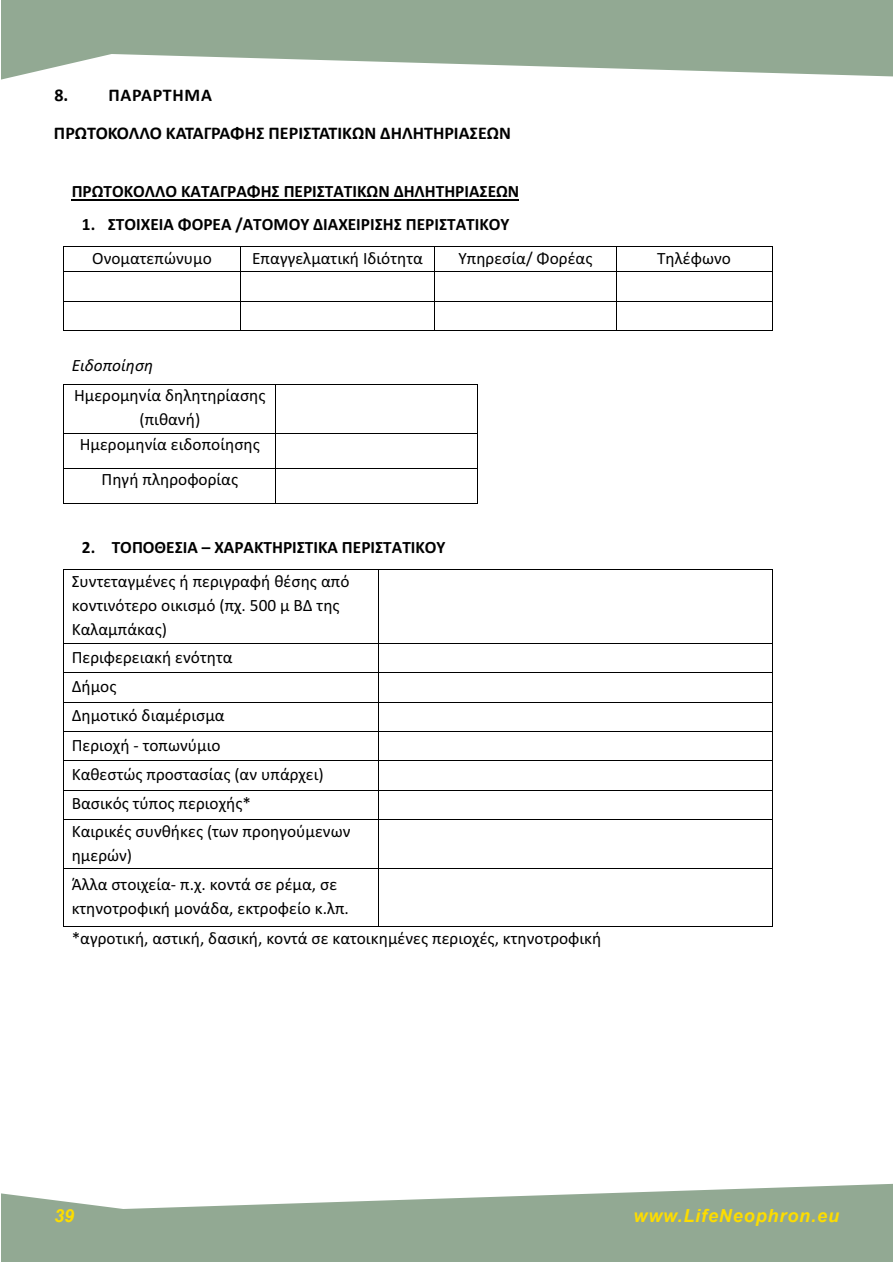
<style>
.page{position:relative;width:893px;height:1263px;background:#fff}
.page>*{position:absolute;margin:0;border:0;box-sizing:border-box;transform-origin:0 0}
.t1{font:700 18px/38.5px "Calibri";color:#000}
.t2{font:italic 700 18px "Arial";letter-spacing:.05em;color:#fddd00}
.t3{font:17.25px/29.4px "Calibri";color:#000}
.t4{font:700 17.25px "Calibri";color:#000}
.t5{font:italic 17.25px "Calibri";color:#000}
</style>
<div class="page">
<div style="left:1px;top:1px;width:891px;height:1261px;background:#92a993"></div>
<div style="left:1px;top:54px;width:892px;height:1155px;background:#fff"></div>
<hr style="left:72px;top:200px;width:447px;height:1px;background:#000">
<hr style="left:64px;top:247px;width:176px;height:1px;background:#000">
<hr style="left:241px;top:247px;width:193px;height:1px;background:#000">
<hr style="left:435px;top:247px;width:181px;height:1px;background:#000">
<hr style="left:617px;top:247px;width:155px;height:1px;background:#000">
<hr style="left:64px;top:271px;width:176px;height:1px;background:#000">
<hr style="left:241px;top:271px;width:193px;height:1px;background:#000">
<hr style="left:435px;top:271px;width:181px;height:1px;background:#000">
<hr style="left:617px;top:271px;width:155px;height:1px;background:#000">
<hr style="left:64px;top:301px;width:176px;height:1px;background:#000">
<hr style="left:241px;top:301px;width:193px;height:1px;background:#000">
<hr style="left:435px;top:301px;width:181px;height:1px;background:#000">
<hr style="left:617px;top:301px;width:155px;height:1px;background:#000">
<svg style="left:63px;top:247px;width:1px;height:84px"></svg>
<hr style="left:64px;top:330px;width:176px;height:1px;background:#000">
<svg style="left:240px;top:247px;width:1px;height:84px"></svg>
<hr style="left:241px;top:330px;width:193px;height:1px;background:#000">
<svg style="left:434px;top:247px;width:1px;height:84px"></svg>
<hr style="left:435px;top:330px;width:181px;height:1px;background:#000">
<svg style="left:616px;top:247px;width:1px;height:84px"></svg>
<hr style="left:617px;top:330px;width:155px;height:1px;background:#000">
<svg style="left:772px;top:247px;width:1px;height:84px"></svg>
<hr style="left:64px;top:384px;width:211px;height:1px;background:#000">
<hr style="left:276px;top:384px;width:201px;height:1px;background:#000">
<hr style="left:63px;top:385px;width:1px;height:48px;background:#000">
<hr style="left:275px;top:385px;width:1px;height:48px;background:#000">
<hr style="left:477px;top:385px;width:1px;height:48px;background:#000">
<hr style="left:64px;top:433px;width:211px;height:1px;background:#000">
<hr style="left:276px;top:433px;width:201px;height:1px;background:#000">
<hr style="left:63px;top:434px;width:1px;height:34px;background:#000">
<hr style="left:275px;top:434px;width:1px;height:34px;background:#000">
<hr style="left:477px;top:434px;width:1px;height:34px;background:#000">
<hr style="left:64px;top:468px;width:211px;height:1px;background:#000">
<hr style="left:276px;top:468px;width:201px;height:1px;background:#000">
<hr style="left:63px;top:469px;width:1px;height:34px;background:#000">
<hr style="left:64px;top:503px;width:211px;height:1px;background:#000">
<hr style="left:275px;top:469px;width:1px;height:34px;background:#000">
<hr style="left:276px;top:503px;width:201px;height:1px;background:#000">
<hr style="left:477px;top:469px;width:1px;height:34px;background:#000">
<hr style="left:64px;top:570px;width:314px;height:1px;background:#000">
<hr style="left:378px;top:570px;width:394px;height:1px;background:#000">
<hr style="left:63px;top:570px;width:1px;height:73px;background:#000">
<hr style="left:378px;top:570px;width:1px;height:73px;background:#000">
<hr style="left:772px;top:570px;width:1px;height:73px;background:#000">
<hr style="left:64px;top:643px;width:314px;height:1px;background:#000">
<hr style="left:378px;top:643px;width:394px;height:1px;background:#000">
<hr style="left:64px;top:672px;width:314px;height:1px;background:#000">
<hr style="left:378px;top:672px;width:394px;height:1px;background:#000">
<hr style="left:64px;top:702px;width:314px;height:1px;background:#000">
<hr style="left:378px;top:702px;width:394px;height:1px;background:#000">
<hr style="left:64px;top:731px;width:314px;height:1px;background:#000">
<hr style="left:378px;top:731px;width:394px;height:1px;background:#000">
<hr style="left:64px;top:760px;width:314px;height:1px;background:#000">
<hr style="left:378px;top:760px;width:394px;height:1px;background:#000">
<hr style="left:64px;top:790px;width:314px;height:1px;background:#000">
<hr style="left:378px;top:790px;width:394px;height:1px;background:#000">
<svg style="left:63px;top:643px;width:1px;height:177px"></svg>
<hr style="left:64px;top:819px;width:314px;height:1px;background:#000">
<svg style="left:378px;top:644px;width:1px;height:175px"></svg>
<hr style="left:378px;top:819px;width:394px;height:1px;background:#000">
<svg style="left:772px;top:643px;width:1px;height:177px"></svg>
<hr style="left:63px;top:820px;width:1px;height:48px;background:#000">
<hr style="left:378px;top:820px;width:1px;height:48px;background:#000">
<hr style="left:772px;top:820px;width:1px;height:48px;background:#000">
<hr style="left:64px;top:868px;width:314px;height:1px;background:#000">
<hr style="left:378px;top:868px;width:394px;height:1px;background:#000">
<hr style="left:63px;top:869px;width:1px;height:57px;background:#000">
<hr style="left:64px;top:926px;width:314px;height:1px;background:#000">
<hr style="left:378px;top:869px;width:1px;height:57px;background:#000">
<hr style="left:378px;top:926px;width:394px;height:1px;background:#000">
<hr style="left:772px;top:869px;width:1px;height:57px;background:#000">
<p class="t1" style="left:54px;top:75px;width:458px">8. ΠΑΡΑΡΤΗΜΑ<br>ΠΡΩΤΟΚΟΛΛΟ ΚΑΤΑΓΡΑΦΗΣ ΠΕΡΙΣΤΑΤΙΚΩΝ ΔΗΛΗΤΗΡΙΑΣΕΩΝ</p>
<p class="t4" style="left:72px;top:179px;width:449px">ΠΡΩΤΟΚΟΛΛΟ ΚΑΤΑΓΡΑΦΗΣ ΠΕΡΙΣΤΑΤΙΚΩΝ ΔΗΛΗΤΗΡΙΑΣΕΩΝ</p>
<p class="t4" style="left:82px;top:212px;width:429px">1. ΣΤΟΙΧΕΙΑ ΦΟΡΕΑ /ΑΤΟΜΟΥ ΔΙΑΧΕΙΡΙΣΗΣ ΠΕΡΙΣΤΑΤΙΚΟΥ</p>
<p class="t3" style="left:92px;top:243px;width:121px">Ονοματεπώνυμο</p>
<p class="t3" style="left:252px;top:243px;width:172px">Επαγγελματική Ιδιότητα</p>
<p class="t3" style="left:458px;top:243px;width:136px">Υπηρεσία/ Φορέας</p>
<p class="t3" style="left:657px;top:243px;width:75px">Τηλέφωνο</p>
<p class="t5" style="left:72px;top:354px;width:83px">Ειδοποίηση</p>
<p class="t3" style="left:74px;top:383px;width:193px;line-height:24.6px;text-align:center">Ημερομηνία δηλητηρίασης (πιθανή)<br>Ημερομηνία ειδοποίησης</p>
<p class="t3" style="left:102px;top:464px;width:138px">Πηγή πληροφορίας</p>
<p class="t4" style="left:82px;top:535px;width:365px">2. ΤΟΠΟΘΕΣΙΑ – ΧΑΡΑΚΤΗΡΙΣΤΙΚΑ ΠΕΡΙΣΤΑΤΙΚΟΥ</p>
<p class="t3" style="left:72px;top:569px;width:279px;line-height:24.2px">Συντεταγμένες ή περιγραφή θέσης από κοντινότερο οικισμό (πχ. 500 μ ΒΔ της<br>Καλαμπάκας)</p>
<p class="t3" style="left:72px;top:642px;width:254px">Περιφερειακή ενότητα<br>Δήμος<br>Δημοτικό διαμέρισμα<br>Περιοχή - τοπωνύμιο<br>Καθεστώς προστασίας (αν υπάρχει)<br>Βασικός τύπος περιοχής*</p>
<p class="t3" style="left:72px;top:818px;width:280px;line-height:24.2px">Καιρικές συνθήκες (των προηγούμενων ημερών)</p>
<p class="t3" style="left:72px;top:871px;width:279px;line-height:24.6px">Άλλα στοιχεία- π.χ. κοντά σε ρέμα, σε κτηνοτροφική μονάδα, εκτροφείο κ.λπ.</p>
<p class="t3" style="left:72px;top:923px;width:531px">*αγροτική, αστική, δασική, κοντά σε κατοικημένες περιοχές, κτηνοτροφική</p>
<p class="t2" style="left:54px;top:1204px;width:22px">39</p>
<p class="t2" style="left:633px;top:1204px;width:207px">www.LifeNeophron.eu</p>
</div>
